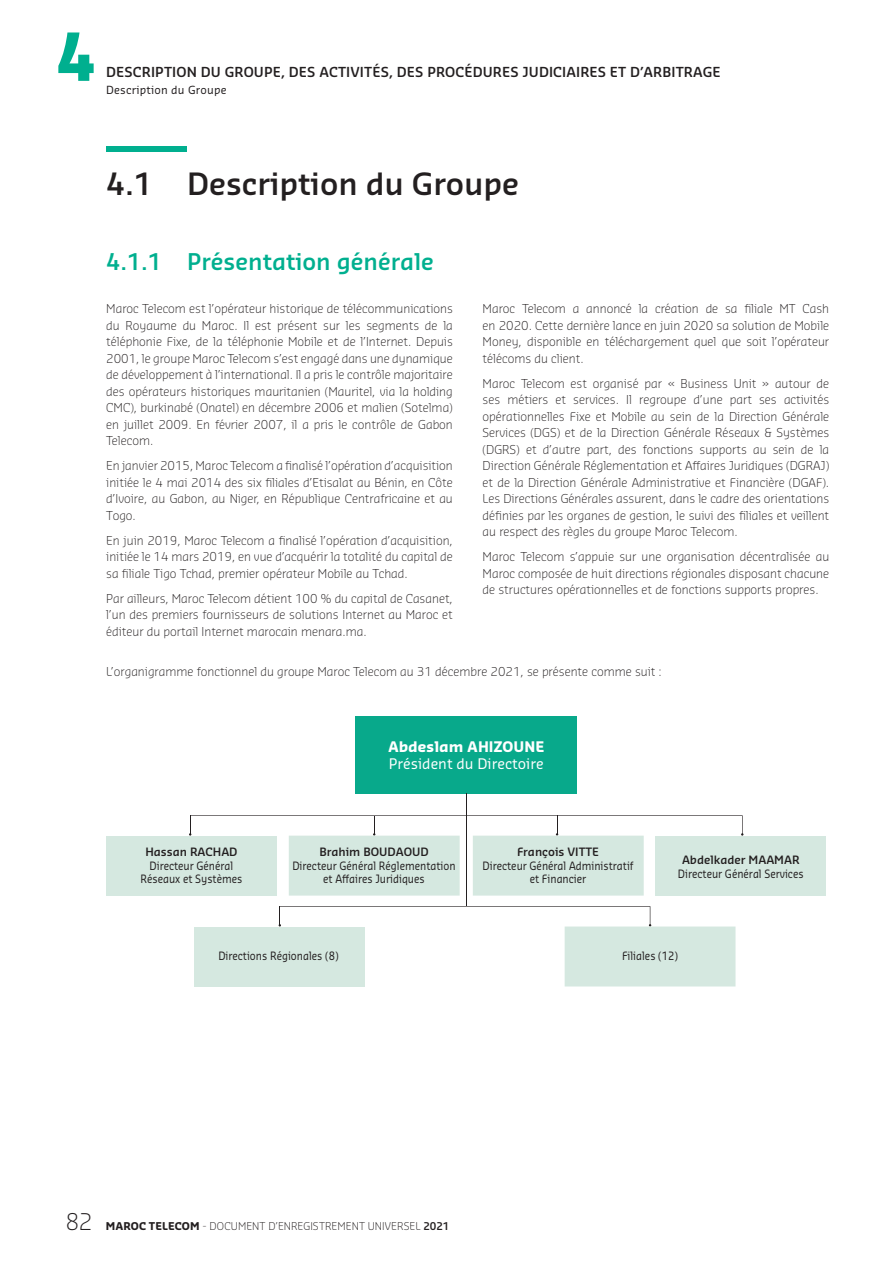
<style>
.page{position:relative;width:893px;height:1263px;background:#fff}
.page>*{position:absolute;margin:0;border:0;box-sizing:border-box;transform-origin:0 0}
.t1{font:700 64.5px "Sansa Pro";color:#00af8f}
.t2{font:600 30px "Sansa Pro";color:#231f20}
.t3{font:600 22.5px "Sansa Pro";color:#00af8f}
.t4{font:14.25px "Sansa Pro";color:#fff}
.t5{font:700 14.25px "Sansa Pro";color:#fff}
.t6{font:600 13.5px "Sansa Pro";letter-spacing:.01em;color:#231f20}
.t7{font:300 12px/16.5px "Sansa Pro";color:#231f20;text-align:justify}
.t8{font:11.25px/13.5px "Sansa Pro";color:#231f20;text-align:center;scale:.9 1}
.t9{font:600 11.25px "Sansa Pro";color:#231f20}
.t10{font:10.95px "Sansa Pro";letter-spacing:.02em;color:#231f20}
.t11{font:300 10.5px "Sansa Pro";letter-spacing:.01em;color:#231f20}
.s1{font-size:22.5px}
.s2{font-weight:700}
.s3{font-weight:600}
</style>
<div class="page">
<div style="left:106px;top:146px;width:81px;height:6px;background:#00af8f"></div>
<div style="left:356px;top:716px;width:221px;height:78px;background:#08a98b"></div>
<div style="left:106px;top:836px;width:171px;height:60px;background:#d5e8e0"></div>
<div style="left:655px;top:836px;width:171px;height:60px;background:#d5e8e0"></div>
<svg style="left:189px;top:815px;width:554px;height:81px"></svg>
<hr style="left:466px;top:794px;width:1px;height:112px;background:#231f20">
<svg style="left:279px;top:906px;width:372px;height:21px"></svg>
<div style="left:194px;top:927px;width:171px;height:60px;background:#d5e8e0"></div>
<div style="left:565px;top:927px;width:170px;height:60px;background:#d5e8e0"></div>
<h1 class="t1" style="left:55px;top:27px;width:42px">4</h1>
<p class="t6" style="left:106px;top:65px;width:616px">DESCRIPTION DU GROUPE, DES ACTIVITÉS, DES PROCÉDURES JUDICIAIRES ET D’ARBITRAGE</p>
<p class="t10" style="left:106px;top:85px;width:122px">Description du Groupe</p>
<h2 class="t2" style="left:106px;top:170px;width:415px">4.1 Description du Groupe</h2>
<h3 class="t3" style="left:106px;top:251px;width:329px">4.1.1 Présentation générale</h3>
<p class="t7" style="left:106px;top:302px;width:348px">Maroc Telecom est l’opérateur historique de télécommunications du Royaume du Maroc. Il est présent sur les segments de la téléphonie Fixe, de la téléphonie Mobile et de l’Internet. Depuis 2001, le groupe Maroc Telecom s’est engagé dans une dynamique de développement à l’international. Il a pris le contrôle majoritaire des opérateurs historiques mauritanien (Mauritel, via la holding CMC), burkinabé (Onatel) en décembre 2006 et malien (Sotelma) en juillet 2009. En février 2007, il a pris le contrôle de Gabon Telecom.</p>
<p class="t7" style="left:106px;top:459px;width:348px">En janvier 2015, Maroc Telecom a finalisé l’opération d’acquisition initiée le 4 mai 2014 des six filiales d’Etisalat au Bénin, en Côte d’Ivoire, au Gabon, au Niger, en République Centrafricaine et au Togo.</p>
<p class="t7" style="left:106px;top:533px;width:348px">En juin 2019, Maroc Telecom a finalisé l’opération d’acquisition, initiée le 14 mars 2019, en vue d’acquérir la totalité du capital de sa filiale Tigo Tchad, premier opérateur Mobile au Tchad.</p>
<p class="t7" style="left:106px;top:591px;width:348px">Par ailleurs, Maroc Telecom détient 100 % du capital de Casanet, l’un des premiers fournisseurs de solutions Internet au Maroc et éditeur du portail Internet marocain menara.ma.</p>
<p class="t7" style="left:483px;top:302px;width:348px">Maroc Telecom a annoncé la création de sa filiale MT Cash en 2020. Cette dernière lance en juin 2020 sa solution de Mobile Money, disponible en téléchargement quel que soit l’opérateur télécoms du client.</p>
<p class="t7" style="left:483px;top:376px;width:348px">Maroc Telecom est organisé par « Business Unit » autour de ses métiers et services. Il regroupe d’une part ses activités opérationnelles Fixe et Mobile au sein de la Direction Générale Services (DGS) et de la Direction Générale Réseaux &amp; Systèmes (DGRS) et d’autre part, des fonctions supports au sein de la Direction Générale Réglementation et Affaires Juridiques (DGRAJ) et de la Direction Générale Administrative et Financière (DGAF).<br>Les Directions Générales assurent, dans le cadre des orientations définies par les organes de gestion, le suivi des filiales et veillent au respect des règles du groupe Maroc Telecom.</p>
<p class="t7" style="left:483px;top:550px;width:348px">Maroc Telecom s’appuie sur une organisation décentralisée au Maroc composée de huit directions régionales disposant chacune de structures opérationnelles et de fonctions supports propres.</p>
<p class="t7" style="left:106px;top:664px;width:557px">L’organigramme fonctionnel du groupe Maroc Telecom au 31 décembre 2021, se présente comme suit :</p>
<p class="t5" style="left:388px;top:740px;width:158px">Abdeslam AHIZOUNE</p>
<p class="t4" style="left:389px;top:757px;width:156px">Président du Directoire</p>
<p class="t9" style="left:145px;top:846px;width:94px">Hassan RACHAD</p>
<p class="t8" style="left:140px;top:860px;width:115px">Directeur Général<br>Réseaux et Systèmes</p>
<p class="t9" style="left:319px;top:846px;width:111px">Brahim BOUDAOUD</p>
<p class="t8" style="left:292px;top:860px;width:183px">Directeur Général Réglementation et Affaires Juridiques</p>
<p class="t9" style="left:517px;top:846px;width:83px">François VITTE</p>
<p class="t8" style="left:483px;top:860px;width:169px">Directeur Général Administratif et Financier</p>
<p class="t9" style="left:682px;top:855px;width:119px">Abdelkader MAAMAR</p>
<p class="t8" style="left:678px;top:868px;width:141px">Directeur Général Services</p>
<p class="t8" style="left:218px;top:950px;width:135px">Directions Régionales (8)</p>
<p class="t8" style="left:622px;top:950px;width:64px">Filiales (12)</p>
<p class="t11" style="left:65px;top:1221px;width:385px"><span class="s1">82</span> <span class="s2">MAROC TELECOM</span> - DOCUMENT D’ENREGISTREMENT UNIVERSEL <span class="s3">2021</span></p>
</div>
